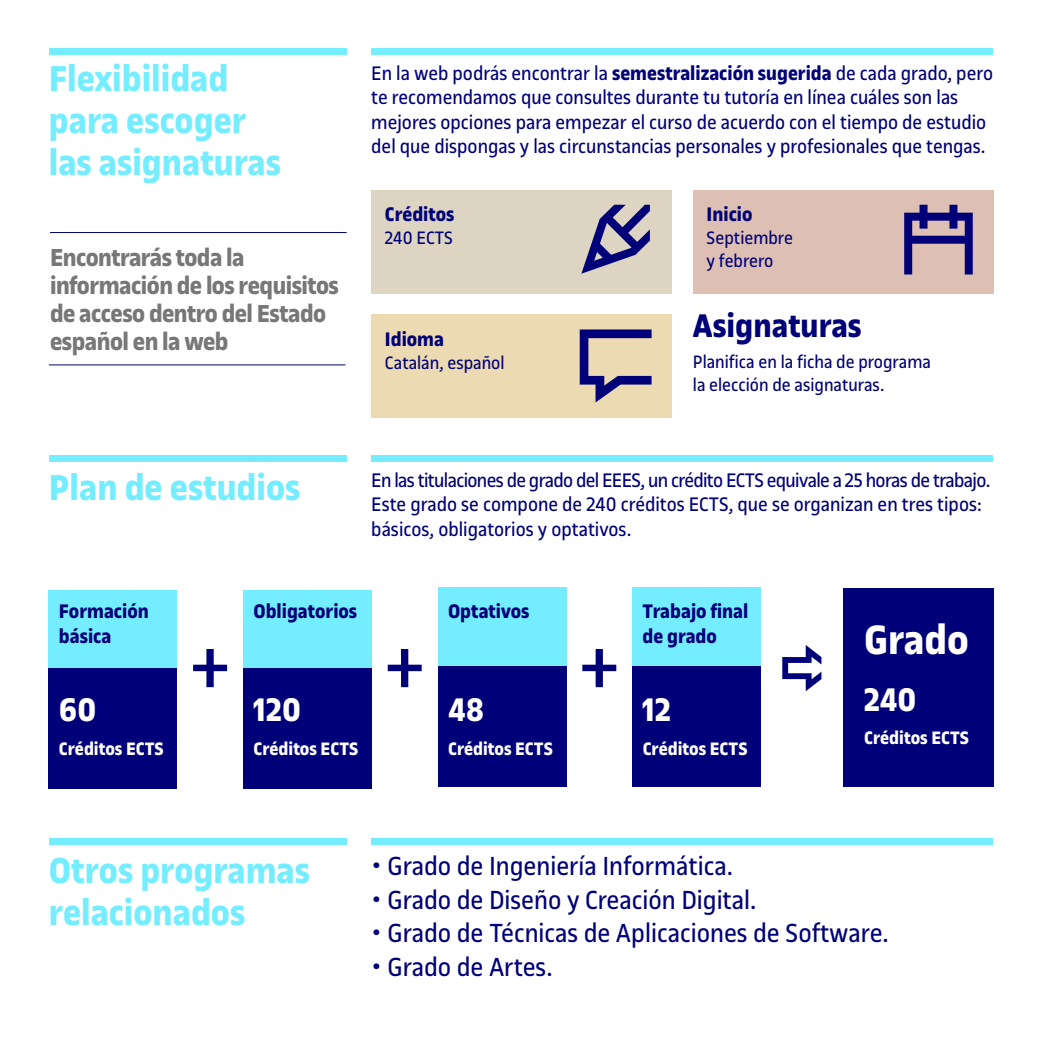
<style>
.page{position:relative;width:1042px;height:1042px;background:#fff}
.page>*{position:absolute;margin:0;border:0;box-sizing:border-box;transform-origin:0 0}
.t1{font:700 43.75px "UOC Sans";color:#fff}
.t2{font:700 38.5px/42px "UOC Sans";color:#73edff}
.t3{font:700 35px "UOC Sans";color:#fff}
.t4{font:700 35px "UOC Sans";color:#000078}
.t5{font:28px "UOC Sans";color:#000078}
.t6{font:700 26.25px/28px "UOC Sans";letter-spacing:-.02em;color:#777}
.t7{font:21px/24.5px "UOC Sans";color:#000078}
.t8{font:700 21px/24.5px "UOC Sans";color:#000078}
.t9{font:19.25px/23.1px "UOC Sans";color:#000078}
.t10{font:700 19.25px "UOC Sans";color:#fff}
.s1{font-weight:700}
</style>
<div class="page">
<div style="left:49px;top:838px;width:298px;height:6px;background:#73edff"></div>
<div style="left:371px;top:838px;width:622px;height:6px;background:#73edff"></div>
<div style="left:49px;top:455px;width:298px;height:6px;background:#73edff"></div>
<div style="left:371px;top:455px;width:622px;height:6px;background:#73edff"></div>
<hr style="left:49px;top:364px;width:296px;height:1px;background:#000078">
<hr style="left:50px;top:232px;width:297px;height:1px;background:#000078">
<div style="left:371px;top:190px;width:300px;height:104px;background:#ddd5c2"></div>
<div style="left:693px;top:190px;width:300px;height:104px;background:#ddbfb3"></div>
<div style="left:371px;top:315px;width:300px;height:103px;background:#ecdab2"></div>
<svg style="left:581px;top:205px;width:69px;height:69px"></svg>
<svg style="left:580px;top:329px;width:71px;height:73px"></svg>
<svg style="left:904px;top:205px;width:69px;height:69px"></svg>
<div style="left:49px;top:48px;width:298px;height:6px;background:#73edff"></div>
<div style="left:371px;top:48px;width:622px;height:6px;background:#73edff"></div>
<svg style="left:193px;top:649px;width:34px;height:38px"></svg>
<svg style="left:388px;top:649px;width:34px;height:38px"></svg>
<svg style="left:582px;top:649px;width:34px;height:38px"></svg>
<svg style="left:782px;top:645px;width:39px;height:46px"></svg>
<div style="left:49px;top:590px;width:128px;height:78px;background:#73edff"></div>
<div style="left:243px;top:590px;width:128px;height:78px;background:#73edff"></div>
<div style="left:438px;top:588px;width:128px;height:78px;background:#73edff"></div>
<div style="left:632px;top:588px;width:128px;height:78px;background:#73edff"></div>
<div style="left:49px;top:668px;width:128px;height:120px;background:#000078"></div>
<div style="left:243px;top:668px;width:128px;height:120px;background:#000078"></div>
<div style="left:438px;top:666px;width:128px;height:120px;background:#000078"></div>
<div style="left:632px;top:666px;width:128px;height:120px;background:#000078"></div>
<div style="left:843px;top:588px;width:150px;height:198px;background:#000078"></div>
<h2 class="t2" style="left:49px;top:58px;width:234px">Flexibilidad para escoger las asignaturas</h2>
<p class="t6" style="left:50px;top:244px;width:290px">Encontrarás toda la información de los requisitos de acceso dentro del Estado español en la web</p>
<h2 class="t2" style="left:49px;top:467px;width:253px">Plan de estudios</h2>
<p class="t7" style="left:371px;top:61px;width:623px">En la web podrás encontrar la <span class="s1">semestralización sugerida</span> de cada grado, pero te recomendamos que consultes durante tu tutoría en línea cuáles son las mejores opciones para empezar el curso de acuerdo con el tiempo de estudio del que dispongas y las circunstancias personales y profesionales que tengas.</p>
<p class="t8" style="left:385px;top:202px;width:71px">Créditos</p>
<p class="t9" style="left:385px;top:227px;width:70px">240 ECTS</p>
<p class="t8" style="left:385px;top:327px;width:61px">Idioma</p>
<p class="t9" style="left:385px;top:351px;width:121px">Catalán, español</p>
<p class="t8" style="left:706px;top:202px;width:47px">Inicio</p>
<p class="t9" style="left:706px;top:227px;width:88px">Septiembre y febrero</p>
<h3 class="t4" style="left:693px;top:306px;width:170px">Asignaturas</h3>
<p class="t9" style="left:693px;top:350px;width:239px">Planifica en la ficha de programa la elección de asignaturas.</p>
<p class="t7" style="left:371px;top:468px;width:620px">En las titulaciones de grado del EEES, un crédito ECTS equivale a 25 horas de trabajo.<br>Este grado se compone de 240 créditos ECTS, que se organizan en tres tipos: básicos, obligatorios y optativos.</p>
<p class="t8" style="left:59px;top:599px;width:91px">Formación básica</p>
<p class="t8" style="left:253px;top:599px;width:105px">Obligatorios</p>
<p class="t8" style="left:448px;top:599px;width:83px">Optativos</p>
<p class="t8" style="left:642px;top:599px;width:107px">Trabajo final de grado</p>
<h3 class="t3" style="left:59px;top:690px;width:39px">60</h3>
<h3 class="t3" style="left:253px;top:690px;width:49px">120</h3>
<h3 class="t3" style="left:448px;top:690px;width:38px">48</h3>
<h3 class="t3" style="left:643px;top:690px;width:30px">12</h3>
<p class="t10" style="left:253px;top:737px;width:106px">Créditos ECTS</p>
<p class="t10" style="left:448px;top:737px;width:106px">Créditos ECTS</p>
<p class="t10" style="left:643px;top:737px;width:106px">Créditos ECTS</p>
<p class="t10" style="left:59px;top:737px;width:106px">Créditos ECTS</p>
<h1 class="t1" style="left:864px;top:615px;width:106px">Grado</h1>
<h3 class="t3" style="left:864px;top:679px;width:54px">240</h3>
<p class="t10" style="left:864px;top:726px;width:106px">Créditos ECTS</p>
<h2 class="t2" style="left:49px;top:850px;width:263px">Otros programas relacionados</h2>
<h3 class="t5" style="left:371px;top:850px;width:363px">• Grado de Ingeniería Informática.</h3>
<h3 class="t5" style="left:371px;top:884px;width:387px">• Grado de Diseño y Creación Digital.</h3>
<h3 class="t5" style="left:371px;top:917px;width:519px">• Grado de Técnicas de Aplicaciones de Software.</h3>
<h3 class="t5" style="left:371px;top:951px;width:183px">• Grado de Artes.</h3>
</div>
